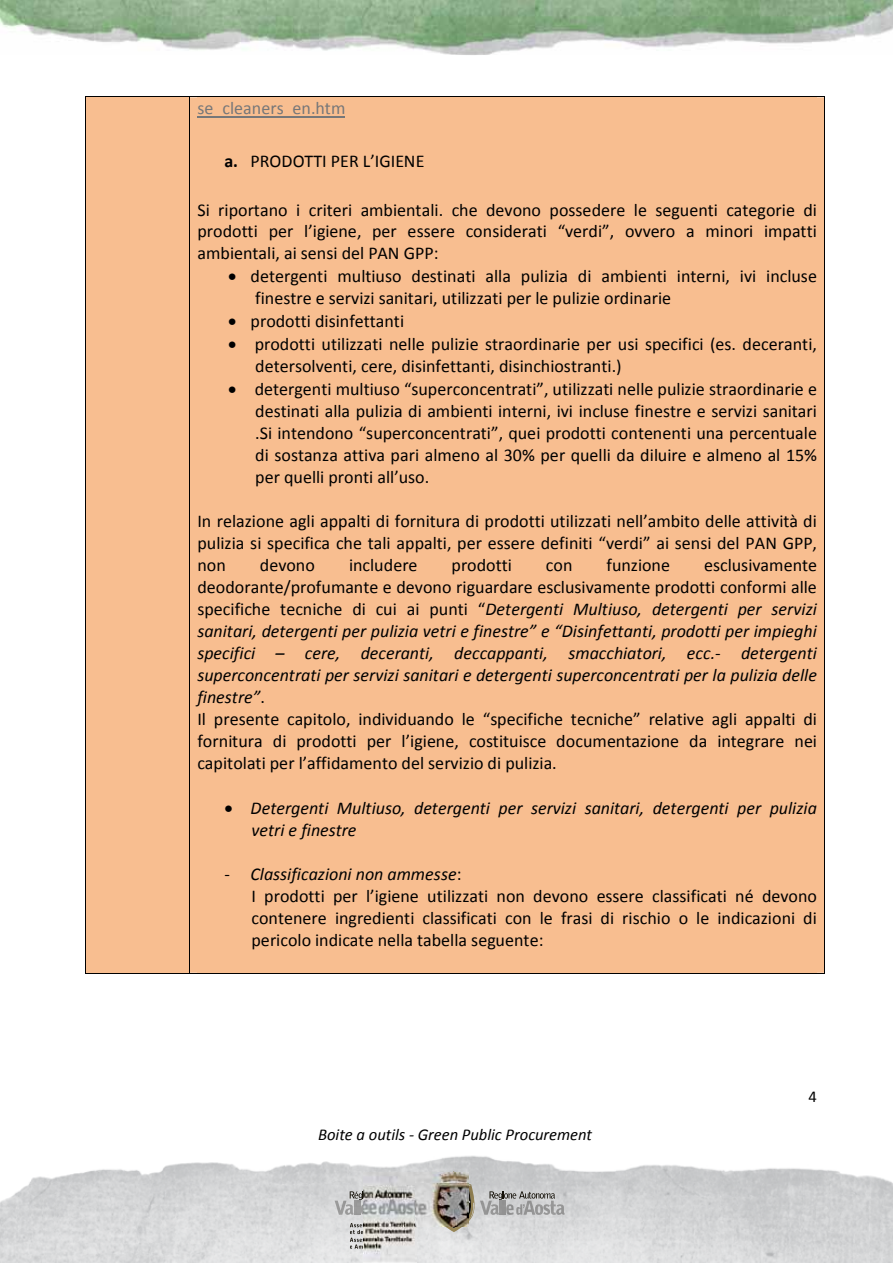
<style>
.page{position:relative;width:893px;height:1263px;background:#fff}
.page>*{position:absolute;margin:0;border:0;box-sizing:border-box;transform-origin:0 0}
.t1{font:18px/21.9px "Calibri";color:#000}
.t2{font:italic 18px/22.2px "Calibri";color:#000}
.t3{font:18px "Calibri";color:#767779}
.t4{font:italic 16.5px "Calibri";color:#000}
.t5{font:16.5px "Calibri";color:#000}
.s1{font-weight:700}
.s2{font-style:italic}
</style>
<div class="page">
<img style="left:0;top:1155px;width:893px;height:108px">
<img style="left:0;top:0;width:893px;height:55px">
<img style="left:480px;top:1201px;width:9px;height:14px">
<svg style="left:489px;top:1191px;width:75px;height:24px;background:#ababab"></svg>
<img style="left:335px;top:1201px;width:10px;height:14px">
<svg style="left:345px;top:1191px;width:18px;height:24px"></svg>
<img style="left:445px;top:1184px;width:33px;height:48px">
<img style="left:472px;top:1202px;width:2px;height:19px">
<img style="left:451px;top:1188px;width:21px;height:40px">
<svg style="left:468px;top:1185px;width:3px;height:17px"></svg>
<img style="left:453px;top:1171px;width:16px;height:5px">
<svg style="left:350px;top:1223px;width:13px;height:26px"></svg>
<div style="left:86px;top:97px;width:103px;height:876px;background:#f8be90"></div>
<div style="left:190px;top:97px;width:635px;height:876px;background:#f8be90"></div>
<div style="left:197px;top:97px;width:620px;height:27px;background:#f8be90"></div>
<hr style="left:197px;top:116px;width:148px;height:2px;background:#767779">
<div style="left:197px;top:124px;width:620px;height:26px;background:#f8be90"></div>
<div style="left:197px;top:150px;width:620px;height:26px;background:#f8be90"></div>
<div style="left:197px;top:176px;width:620px;height:22px;background:#f8be90"></div>
<div style="left:197px;top:198px;width:620px;height:22px;background:#f8be90"></div>
<div style="left:197px;top:220px;width:620px;height:22px;background:#f8be90"></div>
<div style="left:197px;top:242px;width:620px;height:22px;background:#f8be90"></div>
<div style="left:197px;top:264px;width:620px;height:23px;background:#f8be90"></div>
<div style="left:197px;top:287px;width:620px;height:22px;background:#f8be90"></div>
<div style="left:197px;top:309px;width:620px;height:23px;background:#f8be90"></div>
<div style="left:197px;top:332px;width:620px;height:23px;background:#f8be90"></div>
<div style="left:197px;top:355px;width:620px;height:22px;background:#f8be90"></div>
<div style="left:197px;top:377px;width:620px;height:23px;background:#f8be90"></div>
<div style="left:197px;top:400px;width:620px;height:22px;background:#f8be90"></div>
<div style="left:197px;top:422px;width:620px;height:22px;background:#f8be90"></div>
<div style="left:197px;top:444px;width:620px;height:22px;background:#f8be90"></div>
<div style="left:197px;top:466px;width:620px;height:22px;background:#f8be90"></div>
<div style="left:197px;top:488px;width:620px;height:22px;background:#f8be90"></div>
<div style="left:197px;top:510px;width:620px;height:22px;background:#f8be90"></div>
<div style="left:197px;top:532px;width:620px;height:22px;background:#f8be90"></div>
<div style="left:197px;top:554px;width:620px;height:22px;background:#f8be90"></div>
<div style="left:197px;top:576px;width:620px;height:22px;background:#f8be90"></div>
<div style="left:197px;top:598px;width:620px;height:22px;background:#f8be90"></div>
<div style="left:197px;top:620px;width:620px;height:22px;background:#f8be90"></div>
<div style="left:197px;top:642px;width:620px;height:22px;background:#f8be90"></div>
<div style="left:197px;top:664px;width:620px;height:22px;background:#f8be90"></div>
<div style="left:197px;top:686px;width:620px;height:22px;background:#f8be90"></div>
<div style="left:197px;top:708px;width:620px;height:22px;background:#f8be90"></div>
<div style="left:197px;top:730px;width:620px;height:22px;background:#f8be90"></div>
<div style="left:197px;top:752px;width:620px;height:22px;background:#f8be90"></div>
<div style="left:197px;top:774px;width:620px;height:22px;background:#f8be90"></div>
<div style="left:197px;top:796px;width:620px;height:23px;background:#f8be90"></div>
<div style="left:197px;top:819px;width:620px;height:22px;background:#f8be90"></div>
<div style="left:197px;top:841px;width:620px;height:22px;background:#f8be90"></div>
<div style="left:197px;top:863px;width:620px;height:22px;background:#f8be90"></div>
<div style="left:197px;top:885px;width:620px;height:22px;background:#f8be90"></div>
<div style="left:197px;top:907px;width:620px;height:22px;background:#f8be90"></div>
<div style="left:197px;top:929px;width:620px;height:22px;background:#f8be90"></div>
<div style="left:197px;top:951px;width:620px;height:22px;background:#f8be90"></div>
<hr style="left:86px;top:96px;width:103px;height:1px;background:#000">
<hr style="left:190px;top:96px;width:635px;height:1px;background:#000">
<hr style="left:85px;top:97px;width:1px;height:876px;background:#000">
<hr style="left:86px;top:973px;width:103px;height:1px;background:#000">
<hr style="left:189px;top:97px;width:1px;height:876px;background:#000">
<hr style="left:190px;top:973px;width:635px;height:1px;background:#000">
<hr style="left:825px;top:97px;width:1px;height:876px;background:#000">
<img style="left:363px;top:1172px;width:53px;height:91px">
<img style="left:415px;top:1172px;width:53px;height:54px">
<p class="t3" style="left:197px;top:97px;width:150px">se_cleaners_en.htm</p>
<p class="t1" style="left:224px;top:150px;width:202px"><span class="s1">a.</span> PRODOTTI PER L’IGIENE</p>
<p class="t1" style="left:197px;top:199px;width:621px;text-align:justify">Si riportano i criteri ambientali. che devono possedere le seguenti categorie di prodotti per l’igiene, per essere considerati “verdi”, ovvero a minori impatti ambientali, ai sensi del PAN GPP:</p>
<p class="t1" style="left:255px;top:265px;width:563px;text-indent:-27px">• detergenti multiuso destinati alla pulizia di ambienti interni, ivi incluse finestre e servizi sanitari, utilizzati per le pulizie ordinarie</p>
<p class="t1" style="left:228px;top:310px;width:177px">• prodotti disinfettanti</p>
<p class="t1" style="left:255px;top:333px;width:563px;text-indent:-27px">• prodotti utilizzati nelle pulizie straordinarie per usi specifici (es. deceranti, detersolventi, cere, disinfettanti, disinchiostranti.)</p>
<p class="t1" style="left:255px;top:378px;width:563px;text-align:justify;text-indent:-27px">• detergenti multiuso “superconcentrati”, utilizzati nelle pulizie straordinarie e destinati alla pulizia di ambienti interni, ivi incluse finestre e servizi sanitari .Si intendono “superconcentrati”, quei prodotti contenenti una percentuale di sostanza attiva pari almeno al 30% per quelli da diluire e almeno al 15% per quelli pronti all’uso.</p>
<p class="t1" style="left:197px;top:510px;width:621px;text-align:justify">In relazione agli appalti di fornitura di prodotti utilizzati nell’ambito delle attività di pulizia si specifica che tali appalti, per essere definiti “verdi” ai sensi del PAN GPP, non</p>
<p class="t1" style="left:260px;top:554px;width:57px">devono</p>
<p class="t1" style="left:349px;top:554px;width:70px">includere</p>
<p class="t1" style="left:452px;top:554px;width:62px">prodotti</p>
<p class="t1" style="left:546px;top:554px;width:28px">con</p>
<p class="t1" style="left:607px;top:554px;width:65px">funzione</p>
<p class="t1" style="left:197px;top:554px;width:621px;text-indent:507px">esclusivamente deodorante/profumante e devono riguardare esclusivamente prodotti conformi alle specifiche tecniche di cui ai punti “<span class="s2">Detergenti Multiuso, detergenti per servizi sanitari, detergenti per pulizia vetri e finestre” e “Disinfettanti, prodotti per impieghi specifici – cere, deceranti, deccappanti, smacchiatori, ecc.- detergenti superconcentrati per servizi sanitari e detergenti superconcentrati per la pulizia delle finestre”</span>.<br>Il presente capitolo, individuando le “specifiche tecniche” relative agli appalti di fornitura di prodotti per l’igiene, costituisce documentazione da integrare nei capitolati per l’affidamento del servizio di pulizia.</p>
<p class="t2" style="left:251px;top:796px;width:567px;text-indent:-27px">• Detergenti Multiuso, detergenti per servizi sanitari, detergenti per pulizia vetri e finestre</p>
<p class="t1" style="left:251px;top:863px;width:567px;text-indent:-27px">- <span class="s2">Classificazioni non ammesse</span>:<br>I prodotti per l’igiene utilizzati non devono essere classificati né devono contenere ingredienti classificati con le frasi di rischio o le indicazioni di pericolo indicate nella tabella seguente:</p>
<p class="t4" style="left:318px;top:1123px;width:275px">Boite a outils - Green Public Procurement</p>
<p class="t5" style="left:808px;top:1086px;width:10px">4</p>
</div>
